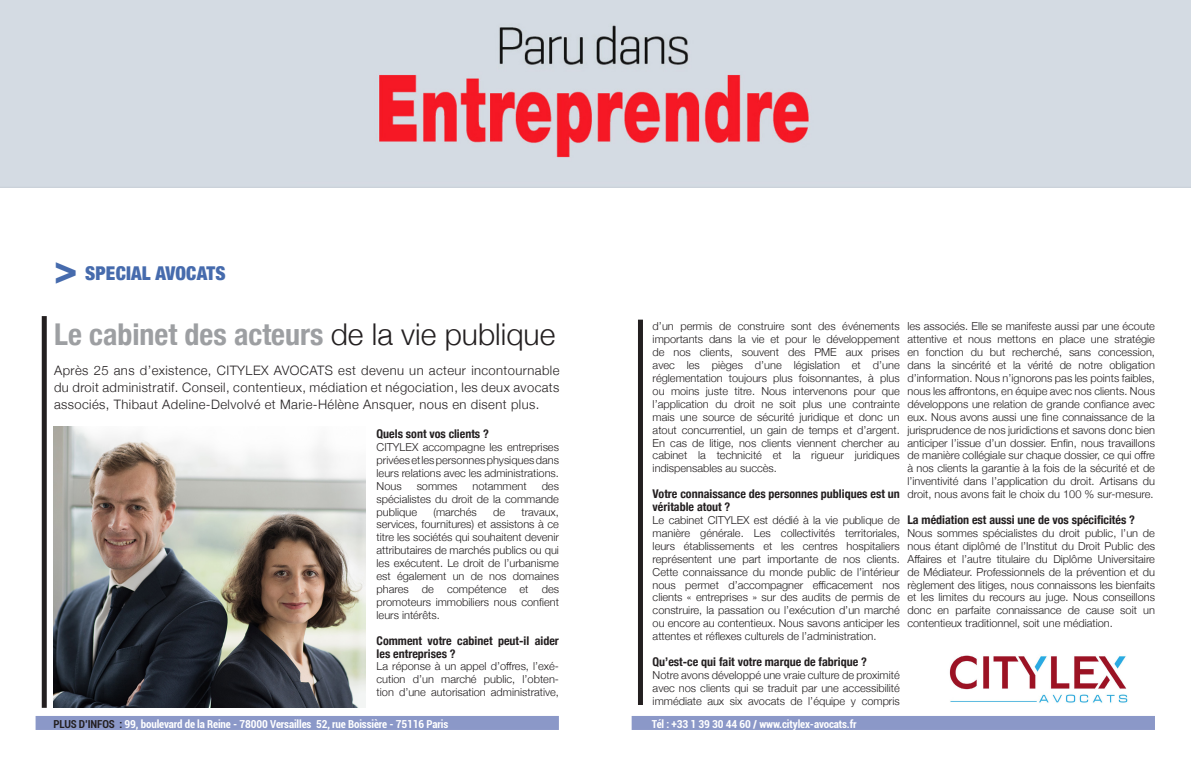
<style>
.page{position:relative;width:1191px;height:766px;background:#fff}
.page>*{position:absolute;margin:0;border:0;box-sizing:border-box;transform-origin:0 0}
.t1{font:700 condensed 30px "Helvetica Neue";color:#9d9fa2}
.t2{font:900 condensed 19px "Helvetica Neue";letter-spacing:.01em;color:#466bad}
.t3{font:300 13px/17px "Helvetica Neue";letter-spacing:.03em;color:#231f20;text-align:justify}
.t4{font:700 condensed 12px/12.9px "Helvetica Neue";color:#231f20}
.t5{font:300 11px/12.9px "Helvetica Neue";color:#231f20;text-align:justify}
.t6{font:700 condensed 11px "Roboto";letter-spacing:-.01em;color:#fff}
.s1{font-size:39px}
.s2{font-weight:300;font-stretch:normal;color:#231f20}
.s3{color:#231f20}
</style>
<div class="page">
<div style="left:42px;top:316px;width:5px;height:391px;background:#231f20"></div>
<div style="left:638px;top:319px;width:5px;height:385px;background:#231f20"></div>
<div style="left:36px;top:715px;width:523px;height:14px;background:#8b98c8"></div>
<div style="left:631px;top:715px;width:524px;height:14px;background:#8b98c8"></div>
<div style="left:0;top:0;width:1191px;height:188px;background:#d4dbe3"></div>
<img style="left:297px;top:8px;width:596px;height:175px">
<img style="left:53px;top:426px;width:313px;height:281px">
<img style="left:949px;top:655px;width:179px;height:48px">
<h2 class="t2" style="left:54px;top:258px;width:172px"><span class="s1">&gt;</span> SPECIAL AVOCATS</h2>
<h1 class="t1" style="left:54px;top:309px;width:502px">Le cabinet des acteurs <span class="s2">de la vie publique</span></h1>
<p class="t3" style="left:54px;top:360px;width:507px">Après 25 ans d’existence, CITYLEX AVOCATS est devenu un acteur incontournable du droit administratif. Conseil, contentieux, médiation et négociation, les deux avocats associés, Thibaut Adeline-Delvolvé et Marie-Hélène Ansquer, nous en disent plus.</p>
<p class="t4" style="left:376px;top:426px;width:114px">Quels sont vos clients ?</p>
<p class="t5" style="left:376px;top:439px;width:184px">CITYLEX accompagne les entreprises privées et les personnes physiques dans leurs relations avec les administrations.<br>Nous</p>
<p class="t5" style="left:376px;top:478px;width:184px;text-indent:165px">des spécialistes du droit de la commande publique</p>
<p class="t5" style="left:417px;top:478px;width:42px">sommes</p>
<p class="t5" style="left:472px;top:478px;width:56px">notamment</p>
<p class="t5" style="left:433px;top:504px;width:45px">(marchés</p>
<p class="t5" style="left:493px;top:504px;width:14px">de</p>
<p class="t5" style="left:376px;top:504px;width:184px;text-indent:145px">travaux, services, fournitures) et assistons à ce titre les sociétés qui souhaitent devenir attributaires de marchés publics ou qui les exécutent. Le droit de l’urbanisme est également un de nos domaines phares de compétence et des promoteurs immobiliers nous confient leurs intérêts.</p>
<p class="t4" style="left:376px;top:633px;width:184px">Comment votre cabinet peut-il aider les entreprises ?</p>
<p class="t5" style="left:376px;top:659px;width:184px">La réponse à un appel d’offres, l’exé&shy;cution d’un marché public, l’obten&shy;tion d’une autorisation administrative,</p>
<p class="t5" style="left:652px;top:319px;width:249px">d’un permis de construire sont des événements importants dans la vie et pour le développement de nos clients, souvent des PME aux prises avec les pièges d’une législation et d’une réglementation toujours plus foisonnantes, à plus ou moins juste titre. Nous intervenons pour que l’application du droit ne soit plus une contrainte mais une source de sécurité juridique et donc un atout concurrentiel, un gain de temps et d’argent.<br>En cas de litige, nos clients viennent chercher au cabinet la technicité et la rigueur juridiques indispensables au succès.</p>
<p class="t4" style="left:652px;top:486px;width:249px">Votre connaissance des personnes publiques est un véritable atout ?</p>
<p class="t5" style="left:652px;top:512px;width:249px">Le cabinet CITYLEX est dédié à la vie publique de manière générale. Les collectivités territoriales, leurs établissements et les centres hospitaliers représentent une part importante de nos clients.<br>Cette connaissance du monde public de l’intérieur nous permet d’accompagner efficacement nos clients « entreprises » sur des audits de permis de construire, la passation ou l’exécution d’un marché ou encore au contentieux. Nous savons anticiper les attentes et réflexes culturels de l’administration.</p>
<p class="t4" style="left:652px;top:654px;width:216px">Qu’est-ce qui fait votre marque de fabrique ?</p>
<p class="t5" style="left:652px;top:667px;width:249px">Notre avons développé une vraie culture de proximité avec nos clients qui se traduit par une accessibilité immédiate aux six avocats de l’équipe y compris</p>
<p class="t5" style="left:907px;top:319px;width:249px">les associés. Elle se manifeste aussi par une écoute attentive et nous mettons en place une stratégie en fonction du but recherché, sans concession, dans la sincérité et la vérité de notre obligation d’information. Nous n’ignorons pas les points faibles, nous les affrontons, en équipe avec nos clients. Nous développons une relation de grande confiance avec eux. Nous avons aussi une fine connaissance de la jurisprudence de nos juridictions et savons donc bien anticiper l’issue d’un dossier. Enfin, nous travaillons de manière collégiale sur chaque dossier, ce qui offre à nos clients la garantie à la fois de la sécurité et de l’inventivité dans l’application du droit. Artisans du droit, nous avons fait le choix du 100 % sur-mesure.</p>
<p class="t4" style="left:907px;top:512px;width:229px">La médiation est aussi une de vos spécificités ?</p>
<p class="t5" style="left:907px;top:525px;width:249px">Nous sommes spécialistes du droit public, l’un de nous étant diplômé de l’Institut du Droit Public des Affaires et l’autre titulaire du Diplôme Universitaire de Médiateur. Professionnels de la prévention et du règlement des litiges, nous connaissons les bienfaits et les limites du recours au juge. Nous conseillons donc en parfaite connaissance de cause soit un contentieux traditionnel, soit une médiation.</p>
<p class="t6" style="left:53px;top:715px;width:396px"><span class="s3">PLUS D’INFOS :</span> 99, boulevard de la Reine - 78000 Versailles 52, rue Boissière - 75116 Paris</p>
<p class="t6" style="left:652px;top:715px;width:206px">Tél : +33 1 39 30 44 60 / www.citylex-avocats.fr</p>
</div>
